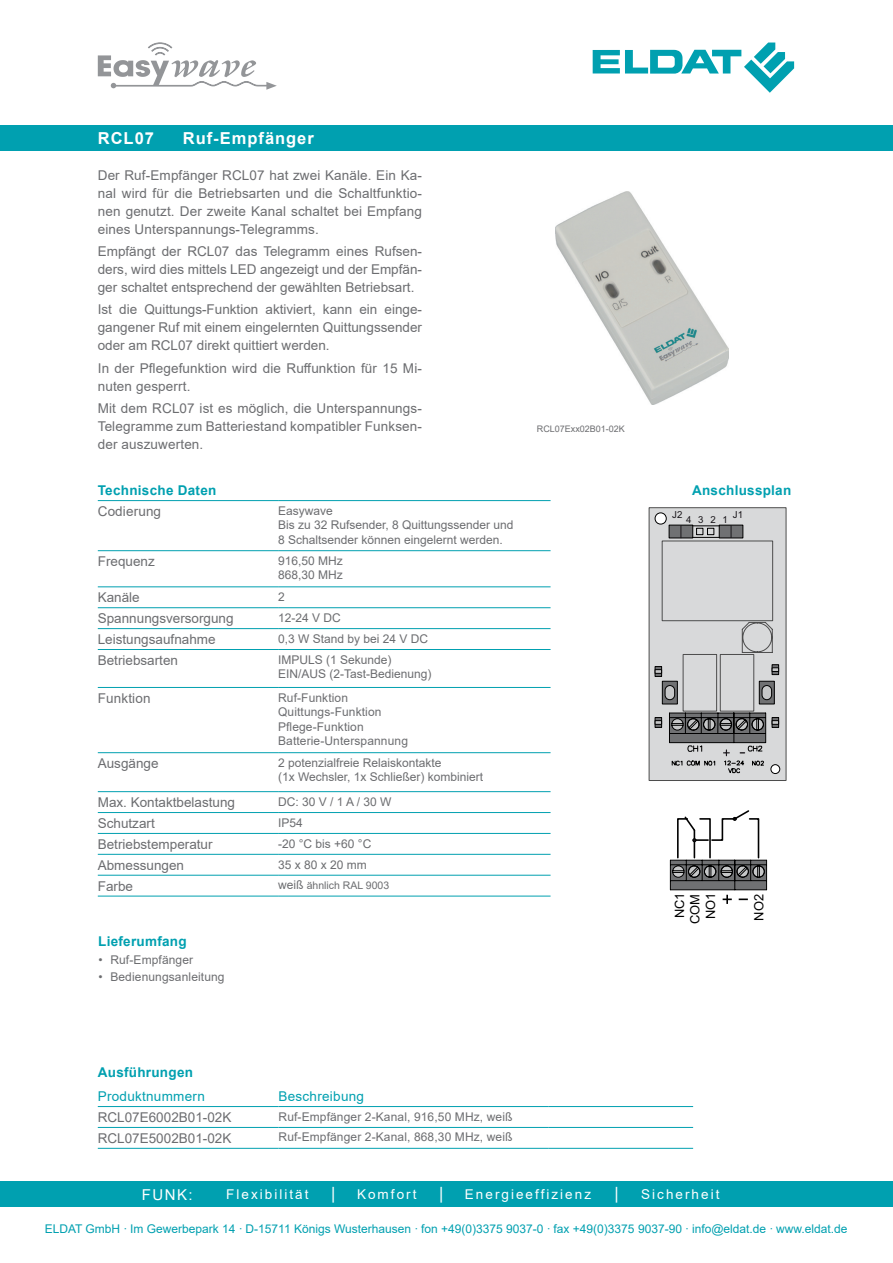
<style>
.page{position:relative;width:893px;height:1263px;background:#fff}
.page>*{position:absolute;margin:0;border:0;box-sizing:border-box;transform-origin:0 0}
.t1{font:700 16.5px "Arial";letter-spacing:.06em;color:#fff}
.t2{font:16.5px "Arial";color:#fff}
.t3{font:15px "Arial";color:#fff}
.t4{font:13.5px/18px "Arial";color:#6c6d70;text-align:justify}
.t5{font:700 13.5px "Arial";letter-spacing:.02em;color:#00a0b0}
.t6{font:13.5px "Arial";letter-spacing:.15em;color:#fff}
.t7{font:13.5px "Arial";letter-spacing:.02em;color:#00a0b0}
.t8{font:12.9px/15.3px "Arial";color:#000;text-align:center}
.t9{font:12px/14.4px "Arial";color:#6c6d70}
.t10{font:12px "Arial";color:#00a0b0}
.t11{font:10.5px "Arial";color:#6c6d70}
.t12{font:9.6px "Arial";color:#1a171b}
.t13{font:9px "Arial";color:#6c6d70}
.s1{font-size:12px}
</style>
<div class="page">
<div style="left:0;top:1181px;width:893px;height:26px;background:#00a0b0"></div>
<div style="left:0;top:125px;width:893px;height:26px;background:#00a0b0"></div>
<svg style="left:593px;top:43px;width:201px;height:50px"></svg>
<svg style="left:98px;top:43px;width:179px;height:47px"></svg>
<img style="left:556px;top:191px;width:172px;height:213px">
<hr style="left:98px;top:500px;width:180px;height:1px;background:#00a0b0">
<hr style="left:278px;top:500px;width:273px;height:1px;background:#00a0b0">
<hr style="left:98px;top:550px;width:180px;height:1px;background:#00a0b0">
<hr style="left:278px;top:550px;width:273px;height:1px;background:#00a0b0">
<hr style="left:98px;top:587px;width:180px;height:1px;background:#00a0b0">
<hr style="left:278px;top:587px;width:273px;height:1px;background:#00a0b0">
<hr style="left:98px;top:628px;width:180px;height:1px;background:#00a0b0">
<hr style="left:278px;top:628px;width:273px;height:1px;background:#00a0b0">
<hr style="left:98px;top:649px;width:180px;height:1px;background:#00a0b0">
<hr style="left:278px;top:649px;width:273px;height:1px;background:#00a0b0">
<hr style="left:98px;top:687px;width:180px;height:1px;background:#00a0b0">
<hr style="left:278px;top:687px;width:273px;height:1px;background:#00a0b0">
<hr style="left:98px;top:752px;width:180px;height:1px;background:#00a0b0">
<hr style="left:278px;top:752px;width:273px;height:1px;background:#00a0b0">
<hr style="left:98px;top:791px;width:180px;height:1px;background:#00a0b0">
<hr style="left:278px;top:791px;width:273px;height:1px;background:#00a0b0">
<hr style="left:98px;top:812px;width:180px;height:1px;background:#00a0b0">
<hr style="left:278px;top:812px;width:273px;height:1px;background:#00a0b0">
<hr style="left:98px;top:833px;width:180px;height:1px;background:#00a0b0">
<hr style="left:278px;top:833px;width:273px;height:1px;background:#00a0b0">
<hr style="left:98px;top:854px;width:180px;height:1px;background:#00a0b0">
<hr style="left:278px;top:854px;width:273px;height:1px;background:#00a0b0">
<hr style="left:98px;top:875px;width:180px;height:1px;background:#00a0b0">
<hr style="left:278px;top:875px;width:273px;height:1px;background:#00a0b0">
<hr style="left:98px;top:896px;width:180px;height:1px;background:#00a0b0">
<hr style="left:278px;top:896px;width:273px;height:1px;background:#00a0b0">
<hr style="left:98px;top:607px;width:180px;height:1px;background:#00a0b0">
<hr style="left:278px;top:607px;width:273px;height:1px;background:#00a0b0">
<hr style="left:279px;top:1106px;width:270px;height:1px;background:#00a0b0">
<hr style="left:549px;top:1106px;width:144px;height:1px;background:#00a0b0">
<hr style="left:279px;top:1127px;width:270px;height:1px;background:#00a0b0">
<hr style="left:549px;top:1127px;width:144px;height:1px;background:#00a0b0">
<hr style="left:279px;top:1148px;width:270px;height:1px;background:#00a0b0">
<hr style="left:549px;top:1148px;width:144px;height:1px;background:#00a0b0">
<hr style="left:98px;top:1106px;width:181px;height:1px;background:#00a0b0">
<hr style="left:98px;top:1127px;width:181px;height:1px;background:#00a0b0">
<hr style="left:98px;top:1148px;width:181px;height:1px;background:#00a0b0">
<div style="left:649px;top:508px;width:137px;height:272px;background:#d8d9da"></div>
<div style="left:649px;top:507px;width:137px;height:274px;border:1px solid #4d4d4d"></div>
<svg style="left:662px;top:681px;width:16px;height:23px"></svg>
<div style="left:655px;top:513px;width:11px;height:11px;background:#fff;border-radius:50%"></div>
<div style="left:655px;top:513px;width:11px;height:11px;border:1px solid #000;border-radius:50%"></div>
<div style="left:771px;top:765px;width:9px;height:8px;background:#fff;border-radius:50%"></div>
<div style="left:771px;top:764px;width:9px;height:10px;border:1px solid #000;border-radius:50%"></div>
<div style="left:683px;top:654px;width:34px;height:57px;border:1px solid #4d4d4d"></div>
<div style="left:665px;top:685px;width:10px;height:15px;background:#c6c7c8;border-radius:5px"></div>
<div style="left:665px;top:685px;width:10px;height:15px;border:1px solid #000;border-radius:5px"></div>
<svg style="left:742px;top:622px;width:31px;height:31px"></svg>
<div style="left:662px;top:541px;width:111px;height:80px;background:#d8d9da;border:1px solid #4d4d4d"></div>
<svg style="left:669px;top:712px;width:97px;height:62px"></svg>
<div style="left:720px;top:654px;width:34px;height:57px;border:1px solid #4d4d4d"></div>
<svg style="left:759px;top:681px;width:16px;height:23px"></svg>
<div style="left:762px;top:685px;width:10px;height:15px;background:#c6c7c8;border-radius:5px"></div>
<div style="left:762px;top:685px;width:10px;height:15px;border:1px solid #000;border-radius:5px"></div>
<div style="left:669px;top:525px;width:24px;height:13px;background:#707173;border:1px solid #000"></div>
<div style="left:719px;top:525px;width:24px;height:13px;background:#707173;border:1px solid #000"></div>
<svg style="left:681px;top:525px;width:51px;height:13px"></svg>
<div style="left:655px;top:666px;width:7px;height:11px;background:#707173;border:1px solid #000"></div>
<svg style="left:655px;top:669px;width:7px;height:5px"></svg>
<div style="left:772px;top:664px;width:7px;height:11px;background:#707173;border:1px solid #000"></div>
<svg style="left:772px;top:667px;width:7px;height:5px"></svg>
<svg style="left:772px;top:717px;width:7px;height:11px"></svg>
<svg style="left:772px;top:720px;width:7px;height:4px"></svg>
<svg style="left:655px;top:717px;width:7px;height:11px"></svg>
<svg style="left:655px;top:720px;width:7px;height:4px"></svg>
<svg style="left:670px;top:810px;width:97px;height:94px"></svg>
<p class="t1" style="left:98px;top:127px;width:58px">RCL07</p>
<p class="t1" style="left:183px;top:127px;width:133px">Ruf-Empfänger</p>
<p class="t4" style="left:98px;top:166px;width:326px">Der Ruf-Empfänger RCL07 hat zwei Kanäle. Ein Ka&shy;nal wird für die Betriebsarten und die Schaltfunktio&shy;nen genutzt. Der zweite Kanal schaltet bei Empfang eines Unterspannungs-Telegramms.</p>
<p class="t4" style="left:98px;top:242px;width:326px">Empfängt der RCL07 das Telegramm eines Rufsen&shy;ders, wird dies mittels LED angezeigt und der Empfän&shy;ger schaltet entsprechend der gewählten Betriebsart.</p>
<p class="t4" style="left:98px;top:301px;width:326px">Ist die Quittungs-Funktion aktiviert, kann ein einge&shy;gangener Ruf mit einem eingelernten Quittungssender oder am RCL07 direkt quittiert werden.</p>
<p class="t4" style="left:98px;top:359px;width:326px">In der Pflegefunktion wird die Ruffunktion für 15 Mi&shy;nuten gesperrt.</p>
<p class="t4" style="left:98px;top:399px;width:326px">Mit dem RCL07 ist es möglich, die Unterspannungs-Telegramme zum Batteriestand kompatibler Funksen&shy;der auszuwerten.</p>
<p class="t5" style="left:98px;top:480px;width:120px">Technische Daten</p>
<p class="t4" style="left:98px;top:502px;width:65px">Codierung</p>
<p class="t9" style="left:278px;top:503px;width:237px">Easywave<br>Bis zu 32 Rufsender, 8 Quittungssender und<br>8 Schaltsender können eingelernt werden.</p>
<p class="t4" style="left:98px;top:552px;width:59px">Frequenz</p>
<p class="t9" style="left:278px;top:553px;width:66px">916,50 MHz<br>868,30 MHz</p>
<p class="t4" style="left:98px;top:588px;width:44px">Kanäle</p>
<p class="t9" style="left:278px;top:590px;width:8px">2</p>
<p class="t4" style="left:98px;top:609px;width:137px">Spannungsversorgung</p>
<p class="t9" style="left:278px;top:610px;width:64px">12-24 V DC</p>
<p class="t4" style="left:98px;top:630px;width:119px">Leistungsaufnahme</p>
<p class="t9" style="left:278px;top:631px;width:152px">0,3 W Stand by bei 24 V DC</p>
<p class="t4" style="left:98px;top:651px;width:82px">Betriebsarten</p>
<p class="t9" style="left:278px;top:652px;width:155px">IMPULS (1 Sekunde)<br>EIN/AUS (2-Tast-Bedienung)</p>
<p class="t4" style="left:98px;top:689px;width:54px">Funktion</p>
<p class="t9" style="left:278px;top:690px;width:131px">Ruf-Funktion<br>Quittungs-Funktion<br>Pflege-Funktion<br>Batterie-Unterspannung</p>
<p class="t4" style="left:98px;top:754px;width:62px">Ausgänge</p>
<p class="t9" style="left:278px;top:755px;width:207px">2 potenzialfreie Relaiskontakte<br>(1x Wechsler, 1x Schließer) kombiniert</p>
<p class="t4" style="left:98px;top:793px;width:139px">Max. Kontaktbelastung</p>
<p class="t9" style="left:278px;top:794px;width:115px">DC: 30 V / 1 A / 30 W</p>
<p class="t4" style="left:98px;top:814px;width:59px">Schutzart</p>
<p class="t9" style="left:278px;top:815px;width:26px">IP54</p>
<p class="t4" style="left:98px;top:835px;width:116px">Betriebstemperatur</p>
<p class="t9" style="left:278px;top:836px;width:95px">-20 °C bis +60 °C</p>
<p class="t4" style="left:98px;top:856px;width:88px">Abmessungen</p>
<p class="t9" style="left:278px;top:857px;width:90px">35 x 80 x 20 mm</p>
<p class="t4" style="left:98px;top:877px;width:37px">Farbe</p>
<p class="t11" style="left:278px;top:878px;width:113px"><span class="s1">weiß</span> ähnlich RAL 9003</p>
<p class="t5" style="left:98px;top:931px;width:90px">Lieferumfang</p>
<p class="t9" style="left:98px;top:953px;width:96px">• Ruf-Empfänger</p>
<p class="t9" style="left:98px;top:969px;width:128px">• Bedienungsanleitung</p>
<p class="t13" style="left:537px;top:422px;width:90px">RCL07Exx02B01-02K</p>
<p class="t5" style="left:98px;top:1062px;width:97px">Ausführungen</p>
<p class="t7" style="left:98px;top:1087px;width:109px">Produktnummern</p>
<p class="t7" style="left:279px;top:1087px;width:87px">Beschreibung</p>
<p class="t4" style="left:98px;top:1108px;width:135px">RCL07E6002B01-02K</p>
<p class="t9" style="left:279px;top:1109px;width:235px">Ruf-Empfänger 2-Kanal, 916,50 MHz, weiß</p>
<p class="t4" style="left:98px;top:1129px;width:135px">RCL07E5002B01-02K</p>
<p class="t9" style="left:279px;top:1130px;width:235px">Ruf-Empfänger 2-Kanal, 868,30 MHz, weiß</p>
<p class="t5" style="left:692px;top:481px;width:101px">Anschlussplan</p>
<p class="t12" style="left:722px;top:513px;width:7px">1</p>
<p class="t12" style="left:672px;top:508px;width:12px">J2</p>
<p class="t12" style="left:733px;top:508px;width:12px">J1</p>
<p class="t12" style="left:698px;top:513px;width:7px">3</p>
<p class="t12" style="left:710px;top:513px;width:7px">2</p>
<p class="t12" style="left:686px;top:513px;width:7px">4</p>
<p class="t8" style="left:672px;top:924px;width:33px;rotate:-90deg">NC1<br>COM<br>NO1</p>
<p class="t8" style="left:751px;top:921px;width:28px;rotate:-90deg">NO2</p>
<p class="t3" style="left:142px;top:1184px;width:53px">FUNK:</p>
<p class="t6" style="left:226px;top:1185px;width:84px">Flexibilität</p>
<p class="t2" style="left:331px;top:1182px;width:6px">|</p>
<p class="t6" style="left:357px;top:1185px;width:61px">Komfort</p>
<p class="t2" style="left:439px;top:1182px;width:6px">|</p>
<p class="t6" style="left:465px;top:1185px;width:128px">Energieeffizienz</p>
<p class="t2" style="left:614px;top:1182px;width:6px">|</p>
<p class="t6" style="left:641px;top:1185px;width:80px">Sicherheit</p>
<p class="t10" style="left:45px;top:1221px;width:804px">ELDAT GmbH · Im Gewerbepark 14 · D-15711 Königs Wusterhausen · fon +49(0)3375 9037-0 · fax +49(0)3375 9037-90 · info@eldat.de · www.eldat.de</p>
</div>
